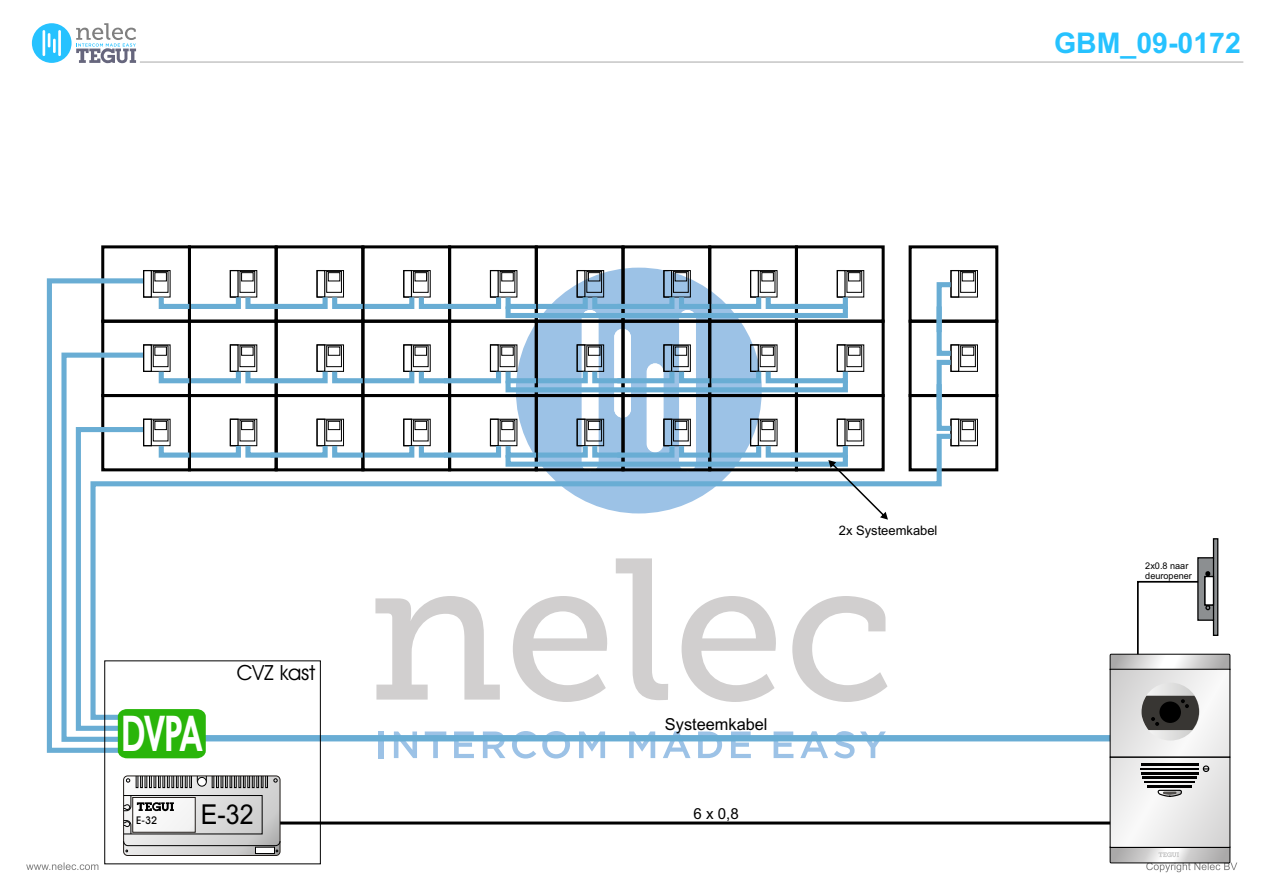
<style>
.page{position:relative;width:1263px;height:893px;background:#fff}
.page>*{position:absolute;margin:0;border:0;box-sizing:border-box;transform-origin:0 0}
.t1{font:700 49.5px "Avant Garde IT Cby BT";color:#fff;scale:.7 1}
.t2{font:700 28.5px "Arial";color:#26c2ff}
.t3{font:27.45px "Arial";color:#000;scale:.91 1}
.t4{font:21px "Avant Garde IT Cby BT";color:#000}
.t5{font:16.5px "Arial";color:#000}
.t6{font:15.3px "Arial";color:#000}
.t7{font:13.05px "Arial";color:#000}
.t8{font:500 10.65px "Avant Garde IT Cby BT";color:#000}
.t9{font:9.15px/10.4px "Arial";color:#000}
</style>
<div class="page">
<svg style="left:26px;top:862px;width:72px;height:8px"></svg>
<hr style="left:140px;top:61px;width:1103px;height:2px;background:#ccc">
<svg style="left:516px;top:268px;width:246px;height:82px;fill:#9cc2e6"></svg>
<div style="left:582px;top:310px;width:16px;height:161px;background:#fff;border-radius:8px"></div>
<div style="left:614px;top:329px;width:17px;height:89px;background:#fff;border-radius:8px"></div>
<div style="left:679px;top:310px;width:17px;height:161px;background:#fff;border-radius:8px"></div>
<div style="left:32px;top:23px;width:40px;height:40px;background:#26c2ff;border-radius:50%"></div>
<hr style="left:43px;top:30px;width:2px;height:26px;background:#fff">
<svg style="left:48px;top:33px;width:2px;height:14px"></svg>
<hr style="left:58px;top:30px;width:3px;height:26px;background:#fff">
<hr style="left:53px;top:39px;width:3px;height:14px;background:#fff">
<svg style="left:76px;top:23px;width:60px;height:40px"></svg>
<div style="left:361px;top:245px;width:90px;height:78px;border:3px solid #000"></div>
<div style="left:361px;top:320px;width:90px;height:77px;border:3px solid #000"></div>
<div style="left:535px;top:245px;width:89px;height:78px;border:3px solid #000"></div>
<div style="left:535px;top:320px;width:89px;height:77px;border:3px solid #000"></div>
<div style="left:188px;top:245px;width:90px;height:78px;border:3px solid #000"></div>
<div style="left:188px;top:320px;width:90px;height:77px;border:3px solid #000"></div>
<div style="left:708px;top:245px;width:90px;height:78px;border:3px solid #000"></div>
<div style="left:708px;top:320px;width:90px;height:77px;border:3px solid #000"></div>
<div style="left:403px;top:270px;width:28px;height:27px;border:1px solid #000"></div>
<div style="left:403px;top:270px;width:9px;height:28px;border:1px solid #000"></div>
<div style="left:413px;top:271px;width:15px;height:21px;border:1px solid #000"></div>
<div style="left:403px;top:344px;width:28px;height:28px;border:1px solid #000"></div>
<div style="left:403px;top:344px;width:9px;height:28px;border:1px solid #000"></div>
<div style="left:413px;top:346px;width:15px;height:21px;border:1px solid #000"></div>
<div style="left:577px;top:270px;width:27px;height:27px;border:1px solid #000"></div>
<div style="left:577px;top:270px;width:8px;height:28px;border:1px solid #000"></div>
<div style="left:587px;top:271px;width:15px;height:21px;border:1px solid #000"></div>
<div style="left:577px;top:344px;width:27px;height:28px;border:1px solid #000"></div>
<div style="left:577px;top:344px;width:8px;height:28px;border:1px solid #000"></div>
<div style="left:587px;top:346px;width:15px;height:21px;border:1px solid #000"></div>
<div style="left:230px;top:270px;width:27px;height:27px;border:1px solid #000"></div>
<div style="left:230px;top:270px;width:9px;height:28px;border:1px solid #000"></div>
<div style="left:240px;top:271px;width:15px;height:21px;border:1px solid #000"></div>
<div style="left:230px;top:344px;width:27px;height:28px;border:1px solid #000"></div>
<div style="left:230px;top:344px;width:9px;height:28px;border:1px solid #000"></div>
<div style="left:240px;top:346px;width:15px;height:21px;border:1px solid #000"></div>
<div style="left:750px;top:270px;width:27px;height:27px;border:1px solid #000"></div>
<div style="left:750px;top:270px;width:9px;height:28px;border:1px solid #000"></div>
<div style="left:760px;top:271px;width:15px;height:21px;border:1px solid #000"></div>
<div style="left:750px;top:344px;width:27px;height:28px;border:1px solid #000"></div>
<div style="left:750px;top:344px;width:9px;height:28px;border:1px solid #000"></div>
<div style="left:448px;top:245px;width:90px;height:78px;border:3px solid #000"></div>
<div style="left:448px;top:320px;width:90px;height:77px;border:3px solid #000"></div>
<div style="left:101px;top:245px;width:90px;height:78px;border:3px solid #000"></div>
<div style="left:101px;top:320px;width:90px;height:77px;border:3px solid #000"></div>
<div style="left:621px;top:245px;width:90px;height:78px;border:3px solid #000"></div>
<div style="left:621px;top:320px;width:90px;height:77px;border:3px solid #000"></div>
<div style="left:275px;top:245px;width:89px;height:78px;border:3px solid #000"></div>
<div style="left:275px;top:320px;width:89px;height:77px;border:3px solid #000"></div>
<div style="left:795px;top:245px;width:90px;height:78px;border:3px solid #000"></div>
<div style="left:908px;top:245px;width:90px;height:78px;border:3px solid #000"></div>
<div style="left:795px;top:320px;width:90px;height:77px;border:3px solid #000"></div>
<div style="left:908px;top:320px;width:90px;height:77px;border:3px solid #000"></div>
<div style="left:908px;top:394px;width:90px;height:77px;border:3px solid #000"></div>
<div style="left:490px;top:270px;width:27px;height:27px;border:1px solid #000"></div>
<div style="left:490px;top:270px;width:9px;height:28px;border:1px solid #000"></div>
<div style="left:500px;top:271px;width:15px;height:21px;border:1px solid #000"></div>
<div style="left:490px;top:344px;width:27px;height:28px;border:1px solid #000"></div>
<div style="left:490px;top:344px;width:9px;height:28px;border:1px solid #000"></div>
<div style="left:500px;top:346px;width:15px;height:21px;border:1px solid #000"></div>
<div style="left:143px;top:270px;width:28px;height:27px;border:1px solid #000"></div>
<div style="left:143px;top:270px;width:9px;height:28px;border:1px solid #000"></div>
<div style="left:153px;top:271px;width:15px;height:21px;border:1px solid #000"></div>
<div style="left:143px;top:344px;width:28px;height:28px;border:1px solid #000"></div>
<div style="left:143px;top:344px;width:9px;height:28px;border:1px solid #000"></div>
<div style="left:663px;top:270px;width:28px;height:27px;border:1px solid #000"></div>
<div style="left:663px;top:270px;width:9px;height:28px;border:1px solid #000"></div>
<div style="left:673px;top:271px;width:15px;height:21px;border:1px solid #000"></div>
<div style="left:663px;top:344px;width:28px;height:28px;border:1px solid #000"></div>
<div style="left:663px;top:344px;width:9px;height:28px;border:1px solid #000"></div>
<div style="left:673px;top:346px;width:15px;height:21px;border:1px solid #000"></div>
<div style="left:317px;top:270px;width:27px;height:27px;border:1px solid #000"></div>
<div style="left:316px;top:270px;width:9px;height:28px;border:1px solid #000"></div>
<div style="left:328px;top:272px;width:12px;height:9px;border:1px solid #000"></div>
<div style="left:326px;top:271px;width:16px;height:21px;border:1px solid #000"></div>
<div style="left:317px;top:344px;width:27px;height:28px;border:1px solid #000"></div>
<div style="left:316px;top:344px;width:9px;height:28px;border:1px solid #000"></div>
<div style="left:326px;top:346px;width:16px;height:21px;border:1px solid #000"></div>
<div style="left:837px;top:270px;width:27px;height:27px;border:1px solid #000"></div>
<div style="left:837px;top:270px;width:8px;height:28px;border:1px solid #000"></div>
<div style="left:847px;top:271px;width:15px;height:21px;border:1px solid #000"></div>
<div style="left:950px;top:270px;width:28px;height:27px;border:1px solid #000"></div>
<div style="left:950px;top:270px;width:9px;height:28px;border:1px solid #000"></div>
<div style="left:960px;top:271px;width:15px;height:21px;border:1px solid #000"></div>
<div style="left:837px;top:344px;width:27px;height:28px;border:1px solid #000"></div>
<div style="left:837px;top:344px;width:8px;height:28px;border:1px solid #000"></div>
<div style="left:847px;top:346px;width:15px;height:21px;border:1px solid #000"></div>
<div style="left:950px;top:344px;width:28px;height:28px;border:1px solid #000"></div>
<div style="left:950px;top:344px;width:9px;height:28px;border:1px solid #000"></div>
<div style="left:960px;top:346px;width:15px;height:21px;border:1px solid #000"></div>
<div style="left:950px;top:419px;width:28px;height:27px;border:1px solid #000"></div>
<div style="left:950px;top:419px;width:9px;height:27px;border:1px solid #000"></div>
<div style="left:962px;top:421px;width:12px;height:9px;border:1px solid #000"></div>
<div style="left:960px;top:420px;width:15px;height:21px;border:1px solid #000"></div>
<svg style="left:46px;top:276px;width:102px;height:477px"></svg>
<svg style="left:888px;top:431px;width:68px;height:56px"></svg>
<svg style="left:934px;top:280px;width:22px;height:153px"></svg>
<div style="left:505px;top:304px;width:343px;height:14px;border:5px solid #69add4"></div>
<svg style="left:156px;top:292px;width:694px;height:20px"></svg>
<hr style="left:225px;top:821px;width:886px;height:3px;background:#000">
<div style="left:156px;top:735px;width:955px;height:6px;background:#69add4"></div>
<svg style="left:1109px;top:538px;width:128px;height:334px"></svg>
<svg style="left:124px;top:776px;width:156px;height:79px;background:#d4d4d4"></svg>
<div style="left:123px;top:776px;width:157px;height:80px;border:1px solid #1f1a17;border-radius:4px"></div>
<svg style="left:136px;top:776px;width:62px;height:12px"></svg>
<svg style="left:126px;top:778px;width:4px;height:4px"></svg>
<div style="left:123px;top:795px;width:139px;height:39px;border:1px solid #000"></div>
<svg style="left:123px;top:795px;width:8px;height:16px"></svg>
<svg style="left:123px;top:820px;width:8px;height:14px"></svg>
<div style="left:133px;top:797px;width:62px;height:35px;background:#f7f7f7"></div>
<div style="left:132px;top:797px;width:63px;height:35px;border:1px solid #1f1a17"></div>
<div style="left:197px;top:777px;width:10px;height:9px;background:#fff;border:1px solid #000;border-radius:50%"></div>
<svg style="left:206px;top:776px;width:62px;height:12px"></svg>
<svg style="left:274px;top:778px;width:3px;height:4px"></svg>
<svg style="left:123px;top:841px;width:157px;height:13px;background:#bfbfbf"></svg>
<svg style="left:137px;top:802px;width:37px;height:10px"></svg>
<svg style="left:59px;top:350px;width:829px;height:408px"></svg>
<h1 class="t1" style="left:122px;top:714px;width:116px">DVPA</h1>
<h3 class="t4" style="left:237px;top:664px;width:80px">CVZ kast</h3>
<p class="t8" style="left:136px;top:816px;width:22px">E-32</p>
<h3 class="t3" style="left:201px;top:804px;width:59px">E-32</h3>
<h2 class="t2" style="left:1054px;top:33px;width:188px">GBM_09-0172</h2>
<h3 class="t5" style="left:665px;top:718px;width:104px">Systeemkabel</h3>
<h3 class="t6" style="left:693px;top:807px;width:47px">6 x 0,8</h3>
<h3 class="t7" style="left:839px;top:525px;width:100px">2x Systeemkabel</h3>
<p class="t9" style="left:1145px;top:561px;width:48px">2x0.8 naar deuropener</p>
</div>
